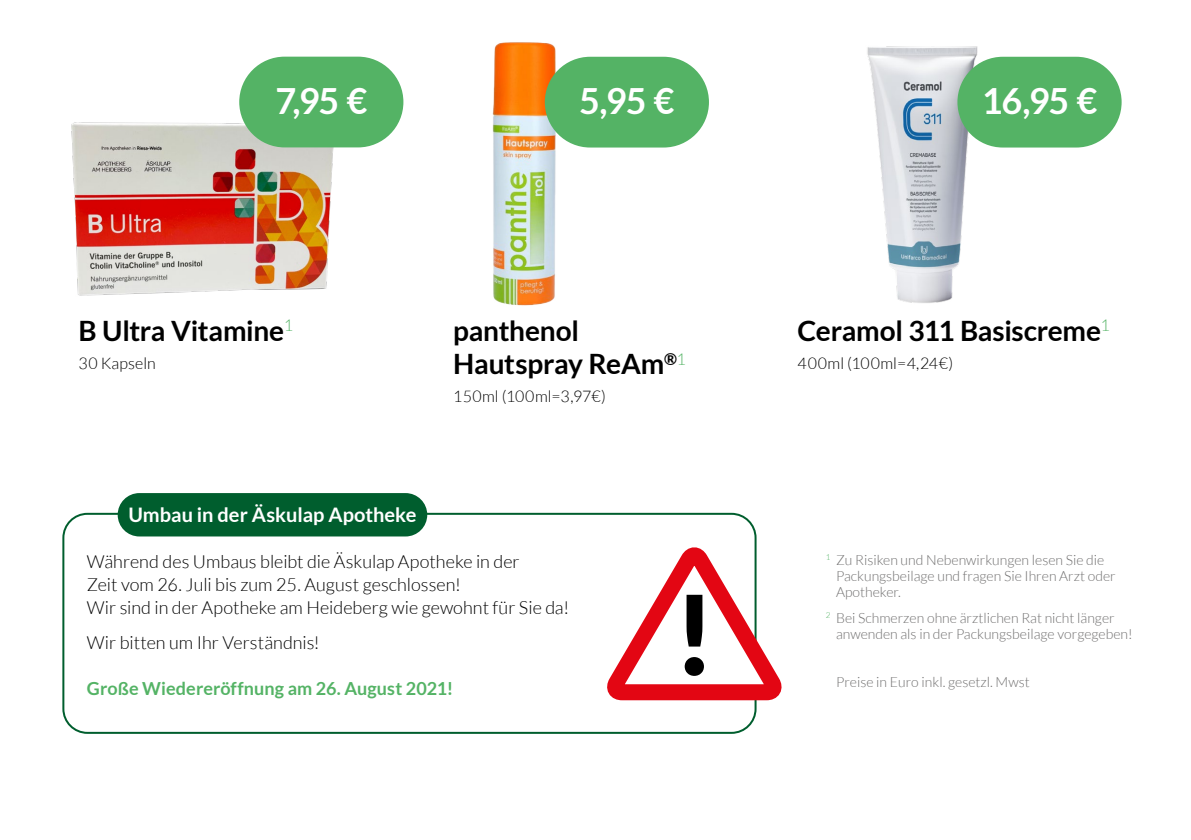
<style>
.page{position:relative;width:1191px;height:840px;background:#fff}
.page>*{position:absolute;margin:0;border:0;box-sizing:border-box;transform-origin:0 0}
.t1{font:700 36px "Lato";letter-spacing:-.025em;color:#fff}
.t2{font:700 28px/33.6px "Lato";letter-spacing:-.01em;color:#000}
.t3{font:700 20px "Lato";color:#fff}
.t4{font:300 18px/23px "Lato";color:#000}
.t5{font:700 18px "Lato";letter-spacing:.005em;color:#54b365}
.t6{font:300 16px "Lato";letter-spacing:.01em;color:#000}
.t7{font:300 16px "Lato";letter-spacing:.035em;color:#000}
.t8{font:300 14px/16px "Lato";color:#706f6f}
.t9{font:300 8.2px "Lato";color:#54b365}
</style>
<div class="page">
<div style="left:62px;top:512px;width:694px;height:221px;border:2px solid #005e2e;border-radius:24px"></div>
<img style="left:71px;top:109px;width:285px;height:187px">
<img style="left:867px;top:46px;width:136px;height:257px">
<img style="left:492px;top:42px;width:85px;height:264px">
<div style="left:958px;top:58px;width:162px;height:88px;background:#54b365;border-radius:44px"></div>
<div style="left:957px;top:57px;width:164px;height:90px;border:2px solid #54b365;border-radius:44px"></div>
<div style="left:240px;top:58px;width:162px;height:88px;background:#54b365;border-radius:44px"></div>
<div style="left:239px;top:57px;width:164px;height:90px;border:2px solid #54b365;border-radius:44px"></div>
<div style="left:546px;top:58px;width:162px;height:88px;background:#54b365;border-radius:44px"></div>
<div style="left:545px;top:57px;width:164px;height:90px;border:2px solid #54b365;border-radius:44px"></div>
<div style="left:118px;top:493px;width:309px;height:43px;background:#005e2e;border-radius:22px"></div>
<svg style="left:607px;top:537px;width:175px;height:172px"></svg>
<h1 class="t1" style="left:275px;top:80px;width:93px">7,95 €</h1>
<h1 class="t1" style="left:579px;top:80px;width:97px">5,95 €</h1>
<h1 class="t1" style="left:981px;top:80px;width:117px">16,95 €</h1>
<h2 class="t2" style="left:79px;top:313px;width:216px">B Ultra Vitamine<sup>1</sup></h2>
<p class="t6" style="left:79px;top:354px;width:79px">30 Kapseln</p>
<h2 class="t2" style="left:453px;top:313px;width:234px">panthenol<br>Hautspray ReAm<sup>®</sup><sup>1</sup></h2>
<p class="t6" style="left:453px;top:388px;width:154px">150ml (100ml=3,97€)</p>
<h3 class="t3" style="left:128px;top:502px;width:290px">Umbau in der Äskulap Apotheke</h3>
<p class="t4" style="left:87px;top:549px;width:484px">Während des Umbaus bleibt die Äskulap Apotheke in der<br>Zeit vom 26. Juli bis zum 25. August geschlossen!<br>Wir sind in der Apotheke am Heideberg wie gewohnt für Sie da!</p>
<p class="t4" style="left:87px;top:630px;width:234px">Wir bitten um Ihr Verständnis!</p>
<p class="t5" style="left:87px;top:678px;width:368px">Große Wiedereröffnung am 26. August 2021!</p>
<h2 class="t2" style="left:797px;top:313px;width:314px">Ceramol 311 Basiscreme<sup>1</sup></h2>
<p class="t7" style="left:797px;top:354px;width:157px">400ml (100ml=4,24€)</p>
<p class="t9" style="left:826px;top:552px;width:6px">1</p>
<p class="t8" style="left:836px;top:551px;width:281px">Zu Risiken und Nebenwirkungen lesen Sie die<br>Packungsbeilage und fragen Sie Ihren Arzt oder<br>Apotheker.</p>
<p class="t8" style="left:836px;top:609px;width:298px">Bei Schmerzen ohne ärztlichen Rat nicht länger anwenden als in der Packungsbeilage vorgegeben!</p>
<p class="t8" style="left:836px;top:673px;width:195px">Preise in Euro inkl. gesetzl. Mwst</p>
<p class="t9" style="left:826px;top:610px;width:6px">2</p>
</div>
